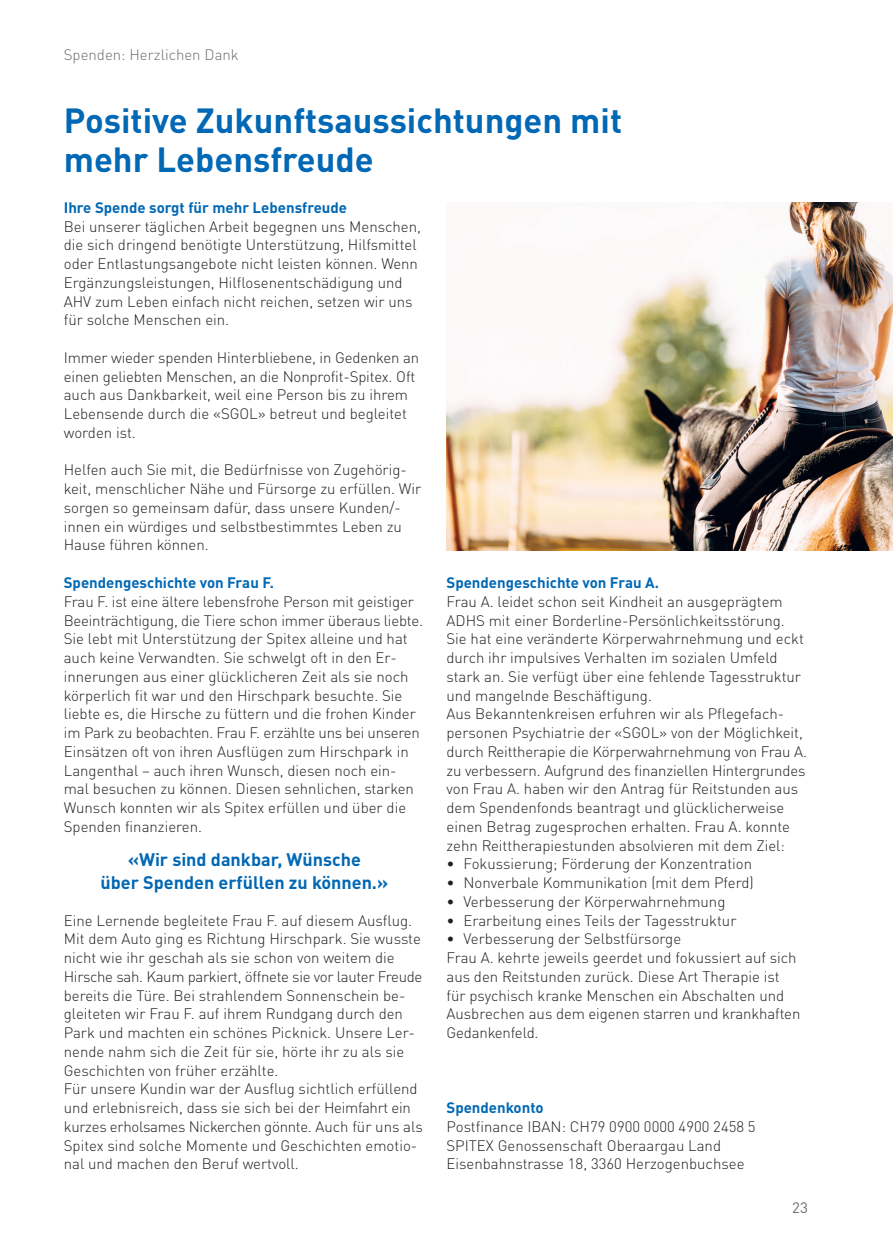
<style>
.page{position:relative;width:893px;height:1259px;background:#fff}
.page>*{position:absolute;margin:0;border:0;box-sizing:border-box;transform-origin:0 0}
.Headline{font:700 34.5px/39px "DIN Pro";color:#0168b5}
.Statements{font:700 18px "DIN Pro";color:#0168b5}
.Inhaltstext{font:300 15px/18.8px "DIN Pro";color:#231f20}
.Zwischentitel{font:700 15px "DIN Pro";color:#0168b5}
.Text_oben_Seite{font:300 15px "DIN Pro";color:#6c6d70}
.Inhaltstext-2{font:700 15px "DIN Pro";color:#0168b5}
.t1{font:15px "DIN Pro";color:#6c6d70}
</style>
<div class="page">
<img style="left:446px;top:202px;width:447px;height:349px">
<p class="Text_oben_Seite" style="left:64px;top:43px;width:177px">Spenden: Herzlichen Dank</p>
<p class="Headline" style="left:64px;top:97px;width:560px">Positive Zukunftsaussichtungen mit mehr Lebensfreude</p>
<p class="Zwischentitel" style="left:64px;top:195px;width:285px">Ihre Spende sorgt für mehr Lebensfreude</p>
<p class="Inhaltstext" style="left:64px;top:215px;width:359px">Bei unserer täglichen Arbeit begegnen uns Menschen, die sich dringend benötigte Unterstützung, Hilfsmittel oder Entlastungsangebote nicht leisten können. Wenn Ergänzungsleistungen, Hilflosenentschädigung und AHV zum Leben einfach nicht reichen, setzen wir uns für solche Menschen ein.</p>
<p class="Inhaltstext" style="left:64px;top:347px;width:357px">Immer wieder spenden Hinterbliebene, in Gedenken an einen geliebten Menschen, an die Nonprofit-Spitex. Oft auch aus Dankbarkeit, weil eine Person bis zu ihrem Lebensende durch die «SGOL» betreut und begleitet worden ist.</p>
<p class="Inhaltstext" style="left:64px;top:459px;width:359px">Helfen auch Sie mit, die Bedürfnisse von Zugehörig&shy;keit, menschlicher Nähe und Fürsorge zu erfüllen. Wir sorgen so gemeinsam dafür, dass unsere Kunden/- innen ein würdiges und selbstbestimmtes Leben zu Hause führen können.</p>
<p class="Zwischentitel" style="left:64px;top:570px;width:212px">Spendengeschichte von Frau F.</p>
<p class="Inhaltstext" style="left:64px;top:590px;width:361px">Frau F. ist eine ältere lebensfrohe Person mit geistiger Beeinträchtigung, die Tiere schon immer überaus liebte.<br>Sie lebt mit Unterstützung der Spitex alleine und hat auch keine Verwandten. Sie schwelgt oft in den Er&shy;innerungen aus einer glücklicheren Zeit als sie noch körperlich fit war und den Hirschpark besuchte. Sie liebte es, die Hirsche zu füttern und die frohen Kinder im Park zu beobachten. Frau F. erzählte uns bei unseren Einsätzen oft von ihren Ausflügen zum Hirschpark in Langenthal – auch ihren Wunsch, diesen noch ein&shy;mal besuchen zu können. Diesen sehnlichen, starken Wunsch konnten wir als Spitex erfüllen und über die Spenden finanzieren.</p>
<p class="Statements" style="left:128px;top:844px;width:235px">«Wir sind dankbar, Wünsche</p>
<p class="Statements" style="left:101px;top:867px;width:289px">über Spenden erfüllen zu können.»</p>
<p class="Inhaltstext" style="left:64px;top:909px;width:360px">Eine Lernende begleitete Frau F. auf diesem Ausflug.<br>Mit dem Auto ging es Richtung Hirschpark. Sie wusste nicht wie ihr geschah als sie schon von weitem die Hirsche sah. Kaum parkiert, öffnete sie vor lauter Freude bereits die Türe. Bei strahlendem Sonnenschein be&shy;gleiteten wir Frau F. auf ihrem Rundgang durch den Park und machten ein schönes Picknick. Unsere Ler&shy;nende nahm sich die Zeit für sie, hörte ihr zu als sie Geschichten von früher erzählte.</p>
<p class="Inhaltstext" style="left:64px;top:1078px;width:361px">Für unsere Kundin war der Ausflug sichtlich erfüllend und erlebnisreich, dass sie sich bei der Heimfahrt ein kurzes erholsames Nickerchen gönnte. Auch für uns als Spitex sind solche Momente und Geschichten emotio&shy;nal und machen den Beruf wertvoll.</p>
<p class="Zwischentitel" style="left:446px;top:570px;width:214px">Spendengeschichte von Frau A.</p>
<p class="Inhaltstext" style="left:446px;top:590px;width:359px">Frau A. leidet schon seit Kindheit an ausgeprägtem ADHS mit einer Borderline-Persönlichkeitsstörung.<br>Sie hat eine veränderte Körperwahrnehmung und eckt durch ihr impulsives Verhalten im sozialen Umfeld stark an. Sie verfügt über eine fehlende Tagesstruktur und mangelnde Beschäftigung.</p>
<p class="Inhaltstext" style="left:446px;top:703px;width:362px">Aus Bekanntenkreisen erfuhren wir als Pflegefach&shy;personen Psychiatrie der «SGOL» von der Möglichkeit, durch Reittherapie die Körperwahrnehmung von Frau A. zu verbessern. Aufgrund des finanziellen Hintergrundes von Frau A. haben wir den Antrag für Reitstunden aus dem Spendenfonds beantragt und glücklicherweise einen Betrag zugesprochen erhalten. Frau A. konnte zehn Reittherapiestunden absolvieren mit dem Ziel:</p>
<p class="Inhaltstext" style="left:446px;top:853px;width:307px">• Fokussierung; Förderung der Konzentration</p>
<p class="Inhaltstext" style="left:446px;top:872px;width:309px">• Nonverbale Kommunikation (mit dem Pferd)</p>
<p class="Inhaltstext" style="left:446px;top:890px;width:280px">• Verbesserung der Körperwahrnehmung</p>
<p class="Inhaltstext" style="left:446px;top:909px;width:291px">• Erarbeitung eines Teils der Tagesstruktur</p>
<p class="Inhaltstext" style="left:446px;top:928px;width:236px">• Verbesserung der Selbstfürsorge</p>
<p class="Inhaltstext" style="left:446px;top:947px;width:355px">Frau A. kehrte jeweils geerdet und fokussiert auf sich aus den Reitstunden zurück. Diese Art Therapie ist für psychisch kranke Menschen ein Abschalten und Ausbrechen aus dem eigenen starren und krankhaften Gedankenfeld.</p>
<p class="Inhaltstext-2" style="left:446px;top:1095px;width:99px">Spendenkonto</p>
<p class="Inhaltstext" style="left:446px;top:1115px;width:311px">Postfinance IBAN: CH79 0900 0000 4900 2458 5</p>
<p class="Inhaltstext" style="left:446px;top:1134px;width:276px">SPITEX Genossenschaft Oberaargau Land</p>
<p class="Inhaltstext" style="left:446px;top:1153px;width:300px">Eisenbahnstrasse 18, 3360 Herzogenbuchsee</p>
<p class="t1" style="left:792px;top:1195px;width:17px">23</p>
</div>
